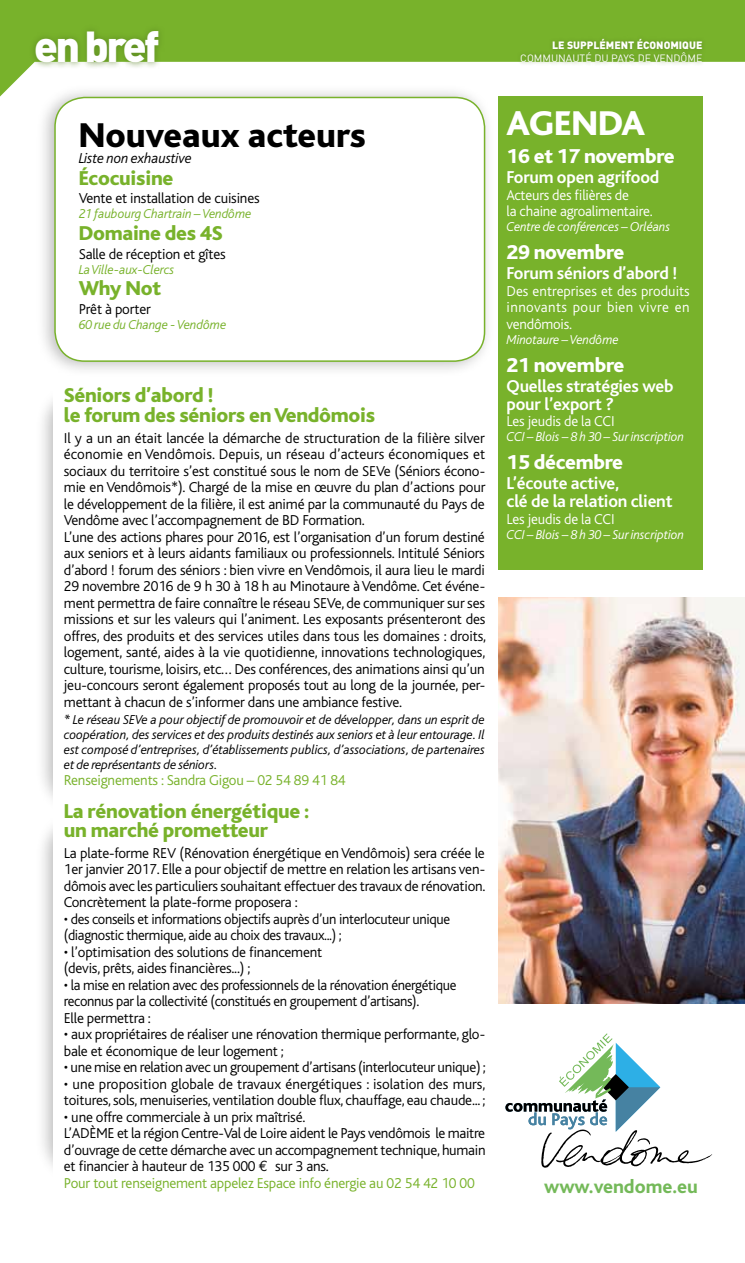
<style>
.page{position:relative;width:745px;height:1263px;background:#fff}
.page>*{position:absolute;margin:0;border:0;box-sizing:border-box;transform-origin:0 0}
.t1{font:900 42.75px "DIN";color:#fff}
.t2{font:800 36px "Bliss";color:#000}
.t3{font:800 36px "Bliss";color:#fff}
.t4{font:800 21px/19.5px "Bliss";letter-spacing:-.01em;color:#78b22b}
.t5{font:800 21px "Bliss";letter-spacing:-.01em;color:#fff}
.t6{font:800 19.8px "Bliss";color:#74b959}
.t7{font:700 18px/18px "Bliss";letter-spacing:-.01em;color:#fff}
.t8{font:300 15px/16.5px "Bliss";letter-spacing:-.015em;color:#000}
.t9{font:300 15px/16.5px "Bliss";letter-spacing:-.015em;color:#fff}
.t10{font:300 15px "Bliss";letter-spacing:-.015em;color:#78b22b}
.t11{font:italic 300 15px "Bliss";letter-spacing:-.01em;color:#000}
.t12{font:italic 300 13.5px/15px "Bliss";letter-spacing:-.01em;color:#000;text-align:justify}
.t13{font:italic 300 13.5px "Bliss";letter-spacing:-.01em;color:#fff}
.t14{font:italic 300 13.5px "Bliss";letter-spacing:-.01em;color:#78b22b}
.t15{font:10.5px "DIN";color:#fff}
.t16{font:900 10.5px "DIN";color:#fff}
.s1{font-family:"Euro Mono";font-weight:400}
.s2{color:#78b22b}
</style>
<div class="page">
<svg style="left:0;top:0;width:744px;height:97px;fill:#78b22b"></svg>
<div style="left:35px;top:382px;width:232px;height:435px;background:#000;opacity:.26"></div>
<div style="left:35px;top:808px;width:232px;height:377px;background:#000;opacity:.26"></div>
<div style="left:53px;top:366px;width:432px;height:822px;background:#fff"></div>
<div style="left:28px;top:24px;width:137px;height:45px;background:#547e1e;opacity:.75"></div>
<svg style="left:505px;top:1033px;width:206px;height:135px"></svg>
<div style="left:516px;top:35px;width:190px;height:31px;background:#547e1e;opacity:.75"></div>
<div style="left:497px;top:97px;width:205px;height:473px;background:#78b22b"></div>
<div style="left:36px;top:83px;width:459px;height:294px;background:#000;opacity:.26"></div>
<div style="left:55px;top:97px;width:429px;height:264px;background:#fff;border-radius:30px"></div>
<div style="left:54px;top:97px;width:431px;height:265px;border:2px solid #78b22b;border-radius:30px"></div>
<img style="left:498px;top:597px;width:246px;height:407px">
<h1 class="t1" style="left:34px;top:18px;width:127px">EN BREF</h1>
<h2 class="t2" style="left:79px;top:116px;width:288px">Nouveaux acteurs</h2>
<p class="t11" style="left:79px;top:150px;width:114px">Liste non exhaustive</p>
<h3 class="t4" style="left:79px;top:169px;width:96px">Écocuisine</h3>
<p class="t8" style="left:79px;top:190px;width:182px">Vente et installation de cuisines</p>
<p class="t14" style="left:79px;top:207px;width:174px">21 faubourg Chartrain – Vendôme</p>
<h3 class="t4" style="left:79px;top:224px;width:145px">Domaine des 4S</h3>
<p class="t8" style="left:79px;top:246px;width:148px">Salle de réception et gîtes</p>
<p class="t14" style="left:79px;top:262px;width:97px">La Ville-aux-Clercs</p>
<h3 class="t4" style="left:79px;top:279px;width:84px">Why Not</h3>
<p class="t8" style="left:79px;top:301px;width:74px">Prêt à porter</p>
<p class="t14" style="left:79px;top:317px;width:149px">60 rue du Change - Vendôme</p>
<h3 class="t4" style="left:64px;top:386px;width:313px">Séniors d’abord !<br>le forum des séniors en Vendômois</h3>
<p class="t8" style="left:64px;top:430px;width:423px">Il y a un an était lancée la démarche de structuration de la filière silver économie en Vendômois. Depuis, un réseau d’acteurs économiques et sociaux du territoire s’est constitué sous le nom de SEVe (Séniors écono&shy;mie en Vendômois*). Chargé de la mise en œuvre du plan d’actions pour le développement de la filière, il est animé par la communauté du Pays de Vendôme avec l’accompagnement de BD Formation.<br>L’une des actions phares pour 2016, est l’organisation d’un forum destiné aux seniors et à leurs aidants familiaux ou professionnels. Intitulé Séniors d’abord ! forum des séniors : bien vivre en Vendômois, il aura lieu le mardi 29 novembre 2016 de 9 h 30 à 18 h au Minotaure à Vendôme. Cet événe&shy;ment permettra de faire connaître le réseau SEVe, de communiquer sur ses missions et sur les valeurs qui l’animent. Les exposants présenteront des offres, des produits et des services utiles dans tous les domaines : droits, logement, santé, aides à la vie quotidienne, innovations technologiques, culture, tourisme, loisirs, etc… Des conférences, des animations ainsi qu’un jeu-concours seront également proposés tout au long de la journée, per&shy;mettant à chacun de s’informer dans une ambiance festive.</p>
<p class="t12" style="left:64px;top:712px;width:422px">* Le réseau SEVe a pour objectif de promouvoir et de développer, dans un esprit de coopération, des services et des produits destinés aux seniors et à leur entourage. Il est composé d’entreprises, d’établissements publics, d’associations, de partenaires et de représentants de séniors.</p>
<p class="t10" style="left:64px;top:772px;width:283px">Renseignements : Sandra Gigou – 02 54 89 41 84</p>
<h3 class="t4" style="left:64px;top:801px;width:247px">La rénovation énergétique : un marché prometteur</h3>
<p class="t8" style="left:64px;top:845px;width:423px;text-align:justify">La plate-forme REV (Rénovation énergétique en Vendômois) sera créée le 1er janvier 2017. Elle a pour objectif de mettre en relation les artisans ven&shy;dômois avec les particuliers souhaitant effectuer des travaux de rénovation.<br>Concrètement la plate-forme proposera :</p>
<p class="t8" style="left:64px;top:911px;width:388px">• des conseils et informations objectifs auprès d’un interlocuteur unique (diagnostic thermique, aide au choix des travaux...) ;</p>
<p class="t8" style="left:64px;top:944px;width:260px">• l’optimisation des solutions de financement (devis, prêts, aides financières...) ;</p>
<p class="t8" style="left:64px;top:977px;width:394px">• la mise en relation avec des professionnels de la rénovation énergétique reconnus par la collectivité (constitués en groupement d’artisans).<br>Elle permettra :</p>
<p class="t8" style="left:64px;top:1026px;width:422px">• aux propriétaires de réaliser une rénovation thermique performante, glo&shy;bale et économique de leur logement ;</p>
<p class="t8" style="left:64px;top:1059px;width:423px">• une mise en relation avec un groupement d’artisans (interlocuteur unique) ;</p>
<p class="t8" style="left:64px;top:1076px;width:423px">• une proposition globale de travaux énergétiques : isolation des murs, toitures, sols, menuiseries, ventilation double flux, chauffage, eau chaude... ;</p>
<p class="t8" style="left:64px;top:1109px;width:423px">• une offre commerciale à un prix maîtrisé.<br>L’ADÈME et la région Centre-Val de Loire aident le Pays vendômois le maitre d’ouvrage de cette démarche avec un accompagnement technique, humain et financier à hauteur de 135 000 <span class="s1">€</span> sur 3 ans.<br><span class="s2">Pour tout renseignement appelez Espace info énergie au 02 54 42 10 00</span></p>
<p class="t16" style="left:552px;top:38px;width:152px">LE SUPPLÉMENT ÉCONOMIQUE</p>
<p class="t15" style="left:520px;top:52px;width:183px">COMMUNAUTÉ DU PAYS DE VENDÔME</p>
<h2 class="t3" style="left:506px;top:104px;width:140px">AGENDA</h2>
<h3 class="t5" style="left:506px;top:145px;width:169px">16 et 17 novembre</h3>
<p class="t7" style="left:506px;top:168px;width:154px">Forum open agrifood</p>
<p class="t9" style="left:506px;top:187px;width:147px">Acteurs des filières de<br>la chaine agroalimentaire.</p>
<p class="t13" style="left:506px;top:220px;width:165px">Centre de conférences – Orléans</p>
<h3 class="t5" style="left:506px;top:241px;width:119px">29 novembre</h3>
<p class="t7" style="left:506px;top:265px;width:172px">Forum séniors d’abord !</p>
<p class="t9" style="left:506px;top:283px;width:184px;text-align:justify">Des entreprises et des produits innovants pour bien vivre en vendômois.</p>
<p class="t13" style="left:506px;top:332px;width:113px">Minotaure – Vendôme</p>
<h3 class="t5" style="left:506px;top:354px;width:119px">21 novembre</h3>
<p class="t7" style="left:506px;top:377px;width:168px">Quelles stratégies web pour l’export ?</p>
<p class="t9" style="left:506px;top:413px;width:109px">Les jeudis de la CCI</p>
<p class="t13" style="left:506px;top:430px;width:179px">CCI – Blois – 8 h 30 – Sur inscription</p>
<h3 class="t5" style="left:506px;top:452px;width:118px">15 décembre</h3>
<p class="t7" style="left:506px;top:475px;width:167px">L’écoute active,<br>clé de la relation client</p>
<p class="t9" style="left:506px;top:511px;width:109px">Les jeudis de la CCI</p>
<p class="t13" style="left:506px;top:528px;width:179px">CCI – Blois – 8 h 30 – Sur inscription</p>
<h3 class="t6" style="left:543px;top:1176px;width:155px">www.vendome.eu</h3>
</div>
